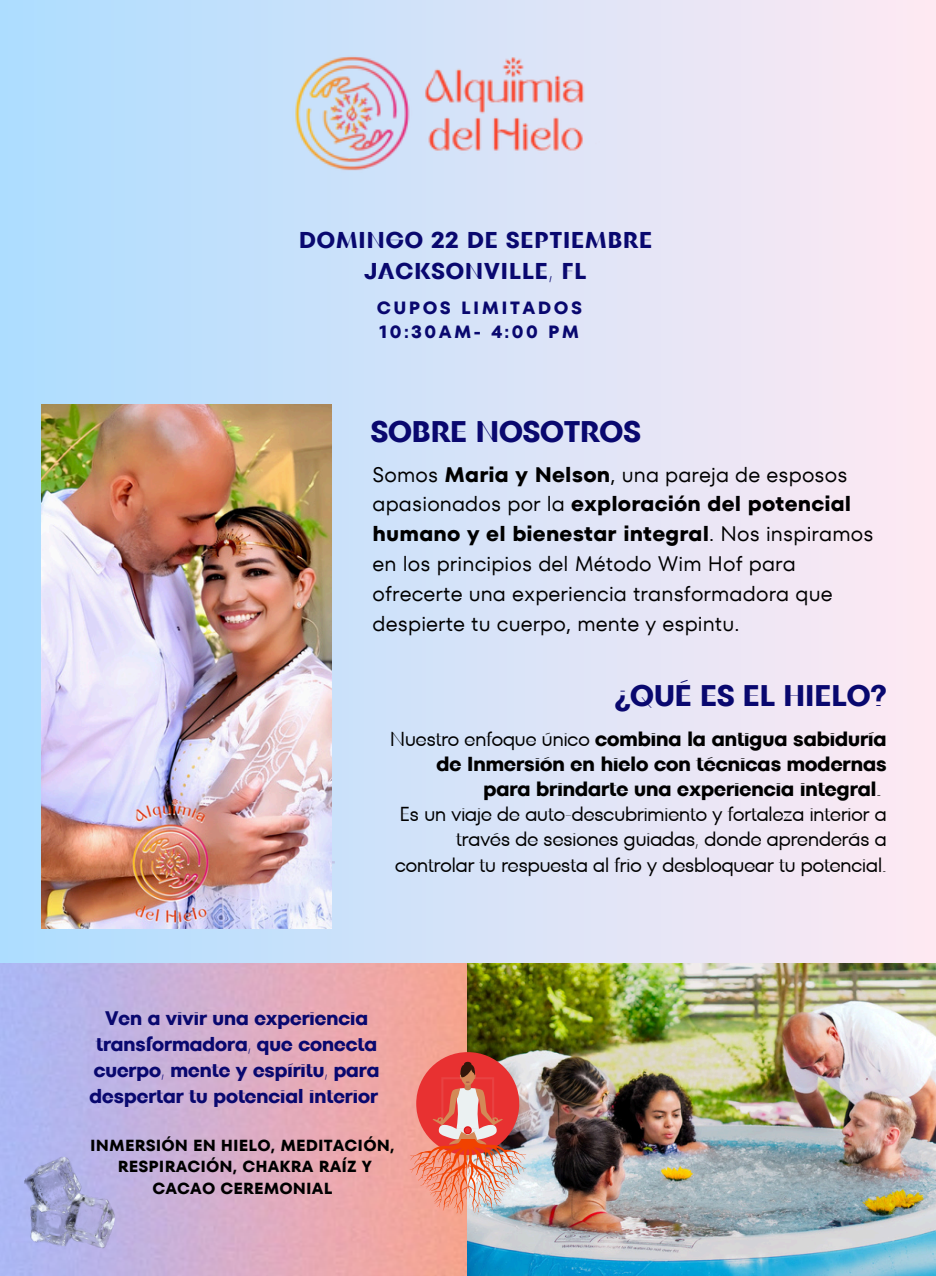
<style>
.page{position:relative;width:936px;height:1276px;background:#fff}
.page>*{position:absolute;margin:0;border:0;box-sizing:border-box;transform-origin:0 0}
.t1{font:700 29.7px "TT Fors Display";color:#09086f}
.t2{font:700 22.8px/30.3px "TT Fors Display";letter-spacing:.045em;color:#09086f;text-align:center}
.t3{font:21px/29.7px "TT Fors";letter-spacing:.005em;color:#000}
.t4{font:20.1px/25.2px "TT Fors Display";color:#000;text-align:right}
.t5{font:700 19.5px/26.1px "TT Fors Display";color:#09086f;text-align:center}
.t6{font:700 17.7px "TT Fors";letter-spacing:.14em;color:#09086f}
.t7{font:700 15.9px/21.3px "TT Fors";letter-spacing:.005em;color:#000;text-align:center}
.s1{font-weight:700}
</style>
<div class="page">
<div style="left:0;top:0;width:935px;height:1276px;background:linear-gradient(to right,#adddff,#fee9f2)"></div>
<img style="left:0;top:963px;width:468px;height:313px">
<hr style="left:41px;top:861px;width:294px;height:2px;background:#c1c4e6">
<img style="left:468px;top:963px;width:468px;height:313px">
<img style="left:290px;top:44px;width:355px;height:146px">
<img style="left:41px;top:404px;width:290px;height:524px">
<img style="left:16px;top:1152px;width:106px;height:102px">
<div style="left:416px;top:1052px;width:103px;height:103px;background:#e83131;border-radius:50%"></div>
<img style="left:409px;top:1062px;width:117px;height:152px">
<p class="t2" style="left:299px;top:225px;width:355px">DOMINGO 22 DE SEPTIEMBRE<br>JACKSONVILLE, FL</p>
<p class="t6" style="left:377px;top:296px;width:207px">CUPOS LIMITADOS</p>
<p class="t6" style="left:380px;top:319px;width:201px">10:30AM- 4:00 PM</p>
<p class="t1" style="left:371px;top:410px;width:272px">SOBRE NOSOTROS</p>
<h2 class="t3" style="left:373px;top:459px;width:502px">Somos <span class="s1">Maria y Nelson</span>, una pareja de esposos apasionados por la <span class="s1">exploración del potencial humano y el bienestar integral</span>. Nos inspiramos en los principios del Método Wim Hof para ofrecerte una experiencia transformadora que despierte tu cuerpo, mente y espintu.</h2>
<h1 class="t1" style="left:615px;top:675px;width:273px">¿QUÉ ES EL HIELO?</h1>
<p class="t4" style="left:390px;top:726px;width:498px">Nuestro enfoque único <span class="s1">combina la antigua sabiduría de Inmersión en hielo con técnicas modernas para brindarte una experiencia integral.<br></span>Es un viaje de auto-descubrimiento y fortaleza interior a través de sesiones guiadas, donde aprenderás a controlar tu respuesta al frio y desbloquear tu potencial.</p>
<p class="t5" style="left:90px;top:1005px;width:291px">Ven a vivir una experiencia transformadora, que conecta cuerpo, mente y espíritu, para despertar tu potencial interior</p>
<h3 class="t7" style="left:90px;top:1135px;width:306px">INMERSIÓN EN HIELO, MEDITACIÓN,</h3>
<h1 class="t7" style="left:118px;top:1156px;width:255px">RESPIRACIÓN, CHAKRA RAÍZ Y<br>CACAO CEREMONIAL</h1>
</div>
